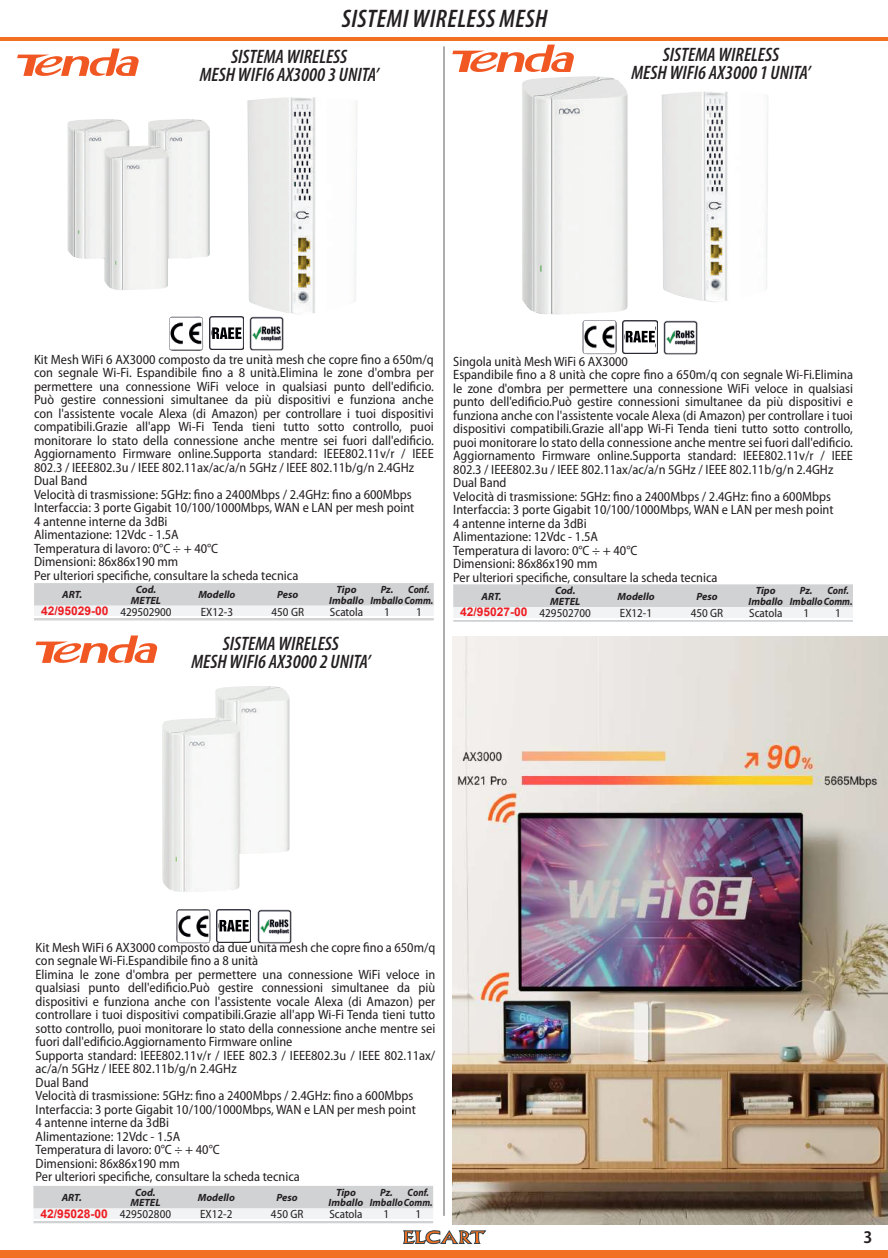
<style>
.page{position:relative;width:888px;height:1258px;background:#fff}
.page>*{position:absolute;margin:0;border:0;box-sizing:border-box;transform-origin:0 0}
.t1{font:italic 600 condensed 25.5px "Myriad Pro";letter-spacing:.02em;color:#231f20}
.t2{font:italic 600 condensed 19.5px/18px "Myriad Pro";color:#231f20;text-align:center}
.t3{font:600 semi-condensed 18px "Myriad Pro";color:#231f20}
.t4{font:semi-condensed 13.5px/13.5px "Myriad Pro";color:#231f20}
.t5{font:700 12px "Arial";color:#ee1d23}
.t6{font:semi-condensed 12px "Myriad Pro";color:#231f20}
.t7{font:italic 700 10.5px/10.5px "Myriad Pro";color:#231f20;text-align:center}
.t8{font:italic 700 10.5px/10.5px "Myriad Pro";color:#231f20;scale:.95 1}
.t9{font:italic 700 10.5px "Myriad Pro";color:#231f20;scale:.9 1}
.s1{font-family:"Myriad Pro";font-weight:400;font-stretch:semi-condensed;color:#231f20}
</style>
<div class="page">
<hr style="left:443px;top:46px;width:2px;height:1170px;background:#6c6d70">
<div style="left:0;top:1250px;width:888px;height:8px;background:#f17021"></div>
<hr style="left:0;top:37px;width:888px;height:3px;background:#f17021">
<svg style="left:403px;top:1230px;width:83px;height:14px"></svg>
<svg style="left:34px;top:583px;width:400px;height:37px"></svg>
<hr style="left:34px;top:617px;width:400px;height:1px;background:#fff">
<svg style="left:33px;top:1186px;width:400px;height:37px"></svg>
<hr style="left:33px;top:1219px;width:400px;height:2px;background:#fff">
<svg style="left:17px;top:49px;width:122px;height:27px"></svg>
<img style="left:67px;top:119px;width:143px;height:171px">
<img style="left:247px;top:97px;width:110px;height:217px">
<img style="left:250px;top:317px;width:34px;height:34px">
<img style="left:209px;top:317px;width:34px;height:33px">
<div style="left:212px;top:319px;width:30px;height:28px;background:#fff"></div>
<img style="left:212px;top:327px;width:29px;height:12px">
<img style="left:169px;top:317px;width:34px;height:34px">
<svg style="left:36px;top:635px;width:121px;height:28px"></svg>
<img style="left:162px;top:686px;width:128px;height:206px">
<img style="left:257px;top:909px;width:34px;height:34px">
<img style="left:217px;top:909px;width:34px;height:33px">
<div style="left:219px;top:912px;width:30px;height:28px;background:#fff"></div>
<img style="left:219px;top:920px;width:30px;height:11px">
<img style="left:176px;top:909px;width:35px;height:34px">
<svg style="left:453px;top:584px;width:400px;height:38px"></svg>
<hr style="left:453px;top:618px;width:400px;height:1px;background:#fff">
<svg style="left:452px;top:45px;width:122px;height:27px"></svg>
<img style="left:522px;top:76px;width:106px;height:239px">
<img style="left:661px;top:92px;width:107px;height:210px">
<img style="left:663px;top:320px;width:34px;height:34px">
<img style="left:623px;top:320px;width:34px;height:33px">
<div style="left:625px;top:323px;width:30px;height:28px;background:#fff"></div>
<img style="left:626px;top:331px;width:29px;height:11px">
<img style="left:582px;top:320px;width:35px;height:34px">
<img style="left:452px;top:636px;width:436px;height:588px">
<h1 class="t1" style="left:342px;top:3px;width:207px">SISTEMI WIRELESS MESH</h1>
<h2 class="t2" style="left:200px;top:47px;width:180px">SISTEMA WIRELESS<br>MESH WIFI6 AX3000 3 UNITA’</h2>
<h2 class="t2" style="left:631px;top:46px;width:180px">SISTEMA WIRELESS<br>MESH WIFI6 AX3000 1 UNITA’</h2>
<p class="t4" style="left:34px;top:353px;width:401px">Kit Mesh WiFi 6 AX3000 composto da tre unità mesh che copre fino a 650m/q con segnale Wi-Fi. Espandibile fino a 8 unità.Elimina le zone d'ombra per permettere una connessione WiFi veloce in qualsiasi punto dell'edificio.<br>Può gestire connessioni simultanee da più dispositivi e funziona anche con l'assistente vocale Alexa (di Amazon) per controllare i tuoi dispositivi compatibili.Grazie all'app Wi-Fi Tenda tieni tutto sotto controllo, puoi monitorare lo stato della connessione anche mentre sei fuori dall'edificio.<br>Aggiornamento Firmware online.Supporta standard: IEEE802.11v/r / IEEE 802.3 / IEEE802.3u / IEEE 802.11ax/ac/a/n 5GHz / IEEE 802.11b/g/n 2.4GHz Dual Band<br>Velocità di trasmissione: 5GHz: fino a 2400Mbps / 2.4GHz: fino a 600Mbps Interfaccia: 3 porte Gigabit 10/100/1000Mbps, WAN e LAN per mesh point<br>4 antenne interne da 3dBi<br>Alimentazione: 12Vdc - 1.5A<br>Temperatura di lavoro: 0°C ÷ + 40°C<br>Dimensioni: 86x86x190 mm<br>Per ulteriori specifiche, consultare la scheda tecnica</p>
<p class="t9" style="left:408px;top:583px;width:25px">Conf.</p>
<p class="t7" style="left:62px;top:589px;width:22px">ART.</p>
<p class="t7" style="left:131px;top:584px;width:32px">Cod.<br>METEL</p>
<p class="t7" style="left:198px;top:589px;width:39px">Modello</p>
<p class="t7" style="left:277px;top:589px;width:23px">Peso</p>
<p class="t7" style="left:329px;top:584px;width:36px">Tipo<br>Imballo</p>
<p class="t8" style="left:370px;top:584px;width:68px;text-indent:10px">Pz.<br>ImballoComm.</p>
<p class="t5" style="left:41px;top:602px;width:132px">42/95029-00 <span class="s1">429502900</span></p>
<p class="t6" style="left:201px;top:605px;width:34px">EX12-3</p>
<p class="t6" style="left:272px;top:605px;width:34px">450 GR</p>
<p class="t6" style="left:330px;top:605px;width:35px">Scatola</p>
<p class="t6" style="left:384px;top:605px;width:7px">1</p>
<p class="t6" style="left:416px;top:605px;width:7px">1</p>
<p class="t4" style="left:453px;top:355px;width:401px">Singola unità Mesh WiFi 6 AX3000<br>Espandibile fino a 8 unità che copre fino a 650m/q con segnale Wi-Fi.Elimina le zone d'ombra per permettere una connessione WiFi veloce in qualsiasi punto dell'edificio.Può gestire connessioni simultanee da più dispositivi e funziona anche con l'assistente vocale Alexa (di Amazon) per controllare i tuoi dispositivi compatibili.Grazie all'app Wi-Fi Tenda tieni tutto sotto controllo, puoi monitorare lo stato della connessione anche mentre sei fuori dall'edificio.<br>Aggiornamento Firmware online.Supporta standard: IEEE802.11v/r / IEEE 802.3 / IEEE802.3u / IEEE 802.11ax/ac/a/n 5GHz / IEEE 802.11b/g/n 2.4GHz Dual Band<br>Velocità di trasmissione: 5GHz: fino a 2400Mbps / 2.4GHz: fino a 600Mbps Interfaccia: 3 porte Gigabit 10/100/1000Mbps, WAN e LAN per mesh point<br>4 antenne interne da 3dBi<br>Alimentazione: 12Vdc - 1.5A<br>Temperatura di lavoro: 0°C ÷ + 40°C<br>Dimensioni: 86x86x190 mm<br>Per ulteriori specifiche, consultare la scheda tecnica</p>
<p class="t9" style="left:827px;top:584px;width:25px">Conf.</p>
<p class="t7" style="left:481px;top:590px;width:22px">ART.</p>
<p class="t7" style="left:550px;top:585px;width:32px">Cod.<br>METEL</p>
<p class="t7" style="left:617px;top:590px;width:39px">Modello</p>
<p class="t7" style="left:696px;top:590px;width:23px">Peso</p>
<p class="t7" style="left:748px;top:585px;width:36px">Tipo<br>Imballo</p>
<p class="t8" style="left:790px;top:585px;width:68px;text-indent:10px">Pz.<br>ImballoComm.</p>
<p class="t5" style="left:460px;top:604px;width:132px">42/95027-00 <span class="s1">429502700</span></p>
<p class="t6" style="left:620px;top:606px;width:34px">EX12-1</p>
<p class="t6" style="left:691px;top:606px;width:34px">450 GR</p>
<p class="t6" style="left:749px;top:606px;width:35px">Scatola</p>
<p class="t6" style="left:803px;top:606px;width:7px">1</p>
<p class="t6" style="left:835px;top:606px;width:7px">1</p>
<h2 class="t2" style="left:191px;top:634px;width:180px">SISTEMA WIRELESS<br>MESH WIFI6 AX3000 2 UNITA’</h2>
<p class="t4" style="left:36px;top:941px;width:401px">Kit Mesh WiFi 6 AX3000 composto da due unità mesh che copre fino a 650m/q con segnale Wi-Fi.Espandibile fino a 8 unità<br>Elimina le zone d'ombra per permettere una connessione WiFi veloce in qualsiasi punto dell'edificio.Può gestire connessioni simultanee da più dispositivi e funziona anche con l'assistente vocale Alexa (di Amazon) per controllare i tuoi dispositivi compatibili.Grazie all'app Wi-Fi Tenda tieni tutto sotto controllo, puoi monitorare lo stato della connessione anche mentre sei fuori dall'edificio.Aggiornamento Firmware online<br>Supporta standard: IEEE802.11v/r / IEEE 802.3 / IEEE802.3u / IEEE 802.11ax/ ac/a/n 5GHz / IEEE 802.11b/g/n 2.4GHz<br>Dual Band<br>Velocità di trasmissione: 5GHz: fino a 2400Mbps / 2.4GHz: fino a 600Mbps Interfaccia: 3 porte Gigabit 10/100/1000Mbps, WAN e LAN per mesh point<br>4 antenne interne da 3dBi<br>Alimentazione: 12Vdc - 1.5A<br>Temperatura di lavoro: 0°C ÷ + 40°C<br>Dimensioni: 86x86x190 mm<br>Per ulteriori specifiche, consultare la scheda tecnica</p>
<p class="t9" style="left:408px;top:1185px;width:25px">Conf.</p>
<p class="t7" style="left:62px;top:1192px;width:22px">ART.</p>
<p class="t7" style="left:130px;top:1187px;width:32px">Cod.<br>METEL</p>
<p class="t7" style="left:198px;top:1192px;width:39px">Modello</p>
<p class="t7" style="left:277px;top:1192px;width:23px">Peso</p>
<p class="t7" style="left:329px;top:1187px;width:36px">Tipo<br>Imballo</p>
<p class="t8" style="left:370px;top:1187px;width:68px;text-indent:10px">Pz.<br>ImballoComm.</p>
<p class="t5" style="left:40px;top:1205px;width:132px">42/95028-00 <span class="s1">429502800</span></p>
<p class="t6" style="left:200px;top:1208px;width:34px">EX12-2</p>
<p class="t6" style="left:271px;top:1208px;width:34px">450 GR</p>
<p class="t6" style="left:329px;top:1208px;width:35px">Scatola</p>
<p class="t6" style="left:384px;top:1208px;width:7px">1</p>
<p class="t6" style="left:415px;top:1208px;width:7px">1</p>
<h3 class="t3" style="left:863px;top:1225px;width:10px">3</h3>
</div>
